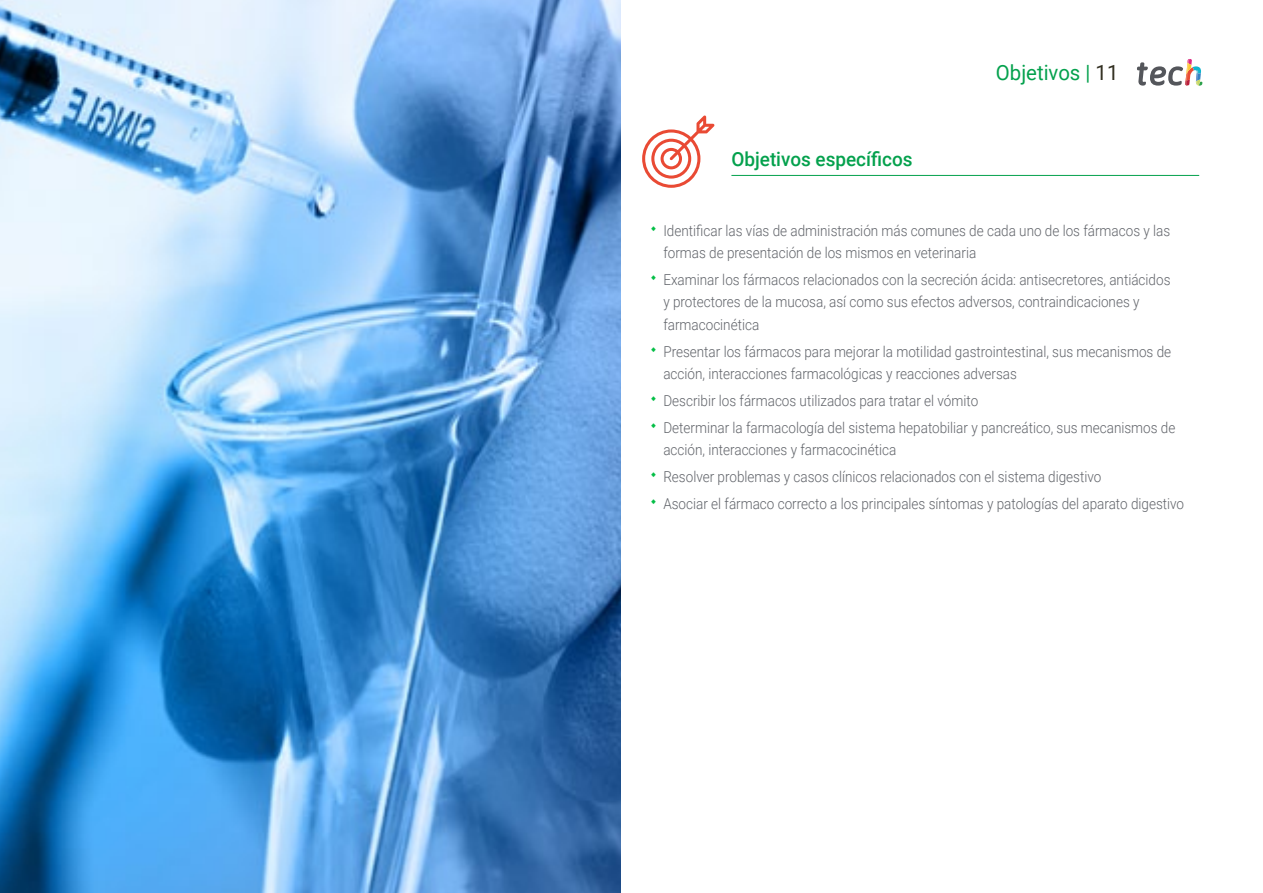
<style>
.page{position:relative;width:1263px;height:893px;background:#fff}
.page>*{position:absolute;margin:0;border:0;box-sizing:border-box;transform-origin:0 0}
.t1{font:21px "Roboto";color:#04a14d}
.t2{font:500 19.5px "Roboto";color:#04a14d}
.t3{font:300 15px/22.5px "Roboto";color:#61646a;scale:.9 1}
.s1{color:#312e20}
</style>
<div class="page">
<svg style="left:642px;top:115px;width:72px;height:73px"></svg>
<hr style="left:731px;top:175px;width:468px;height:1px;background:#04a14d">
<svg style="left:1137px;top:59px;width:65px;height:27px"></svg>
<img style="left:0;top:0;width:621px;height:893px">
<h2 class="t2" style="left:731px;top:146px;width:183px">Objetivos específicos</h2>
<h1 class="t1" style="left:996px;top:57px;width:124px">Objetivos | <span class="s1">11</span></h1>
<p class="t3" style="left:663px;top:218px;width:565px">Identificar las vías de administración más comunes de cada uno de los fármacos y las formas de presentación de los mismos en veterinaria</p>
<p class="t3" style="left:663px;top:268px;width:565px">Examinar los fármacos relacionados con la secreción ácida: antisecretores, antiácidos y protectores de la mucosa, así como sus efectos adversos, contraindicaciones y farmacocinética</p>
<p class="t3" style="left:663px;top:339px;width:566px">Presentar los fármacos para mejorar la motilidad gastrointestinal, sus mecanismos de acción, interacciones farmacológicas y reacciones adversas</p>
<p class="t3" style="left:663px;top:387px;width:570px;line-height:26.7px">Describir los fármacos utilizados para tratar el vómito<br>Determinar la farmacología del sistema hepatobiliar y pancreático, sus mecanismos de</p>
<p class="t3" style="left:663px;top:436px;width:580px;line-height:26.7px">acción, interacciones y farmacocinética<br>Resolver problemas y casos clínicos relacionados con el sistema digestivo<br>Asociar el fármaco correcto a los principales síntomas y patologías del aparato digestivo</p>
</div>
